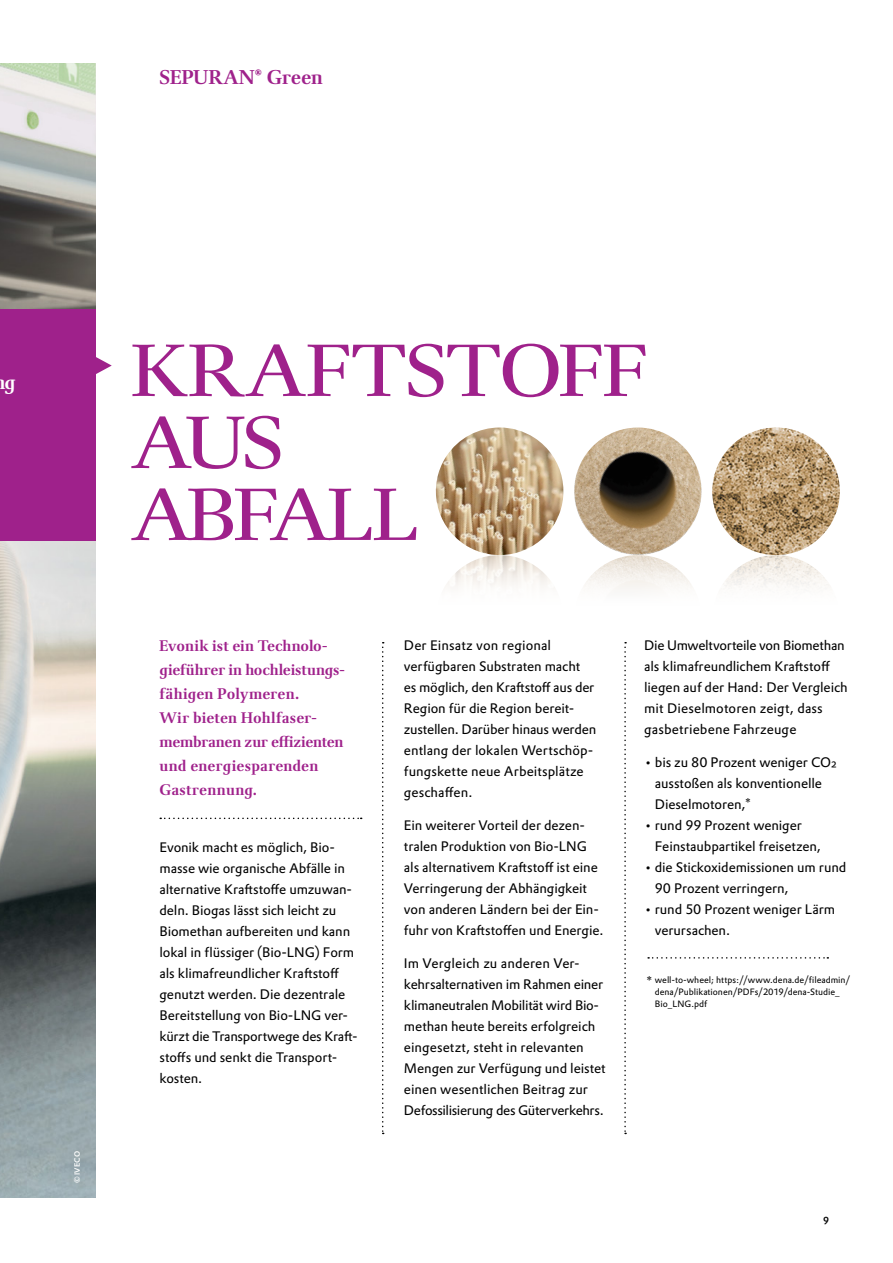
<style>
.page{position:relative;width:893px;height:1263px;background:#fff}
.page>*{position:absolute;margin:0;border:0;box-sizing:border-box;transform-origin:0 0}
.t1{font:72px/72px "Evonik Antares";letter-spacing:-.04em;color:#9f218b;scale:1.1 1}
.t2{font:500 19.5px "Evonik Antares";letter-spacing:-.005em;color:#9f218b}
.t3{font:500 19.5px "Evonik Antares";color:#fff}
.t4{font:500 15px/24px "Evonik Antares";letter-spacing:.005em;color:#9f218b}
.t5{font:13.5px/21px "Evonik Prokyon";letter-spacing:-.005em;color:#000}
.t6{font:500 10.5px "Evonik Prokyon";color:#000}
.t7{font:9px/12px "Evonik Prokyon";color:#000}
.t8{font:500 7.5px "Evonik Prokyon";letter-spacing:.01em;color:#fff}
.s1{font-size:9.6px}
</style>
<div class="page">
<img style="left:0;top:126px;width:96px;height:1071px">
<img style="left:0;top:63px;width:96px;height:63px">
<svg style="left:96px;top:357px;width:16px;height:17px"></svg>
<div style="left:0;top:309px;width:96px;height:231px;background:#9f218b"></div>
<img style="left:712px;top:555px;width:128px;height:128px;border-radius:64px">
<img style="left:712px;top:427px;width:128px;height:128px;border-radius:64px">
<img style="left:574px;top:427px;width:128px;height:135px">
<img style="left:574px;top:555px;width:128px;height:128px;border-radius:64px">
<img style="left:435px;top:427px;width:129px;height:136px">
<img style="left:436px;top:555px;width:127px;height:128px;border-radius:64px">
<h2 class="t2" style="left:159px;top:60px;width:165px">SEPURAN® Green</h2>
<h2 class="t3" style="left:4px;top:364px;width:13px">g</h2>
<p class="t8" style="left:71px;top:1183px;width:34px;rotate:-90deg">© IVECO</p>
<h1 class="t1" style="left:131px;top:329px;width:472px">KRAFTSTOFF<br>AUS<br>ABFALL</h1>
<p class="t4" style="left:159px;top:632px;width:187px">Evonik ist ein Technolo&shy;gieführer in hochleistungs&shy;fähigen Polymeren.<br>Wir bieten Hohlfaser&shy;membranen zur effizienten und energiesparenden<br>Gastrennung.</p>
<p class="t5" style="left:159px;top:836px;width:200px">Evonik macht es möglich, Bio&shy;masse wie organische Abfälle in alternative Kraftstoffe umzuwan&shy;deln. Biogas lässt sich leicht zu<br>Biomethan aufbereiten und kann lokal in flüssiger (Bio-LNG) Form als klimafreundlicher Kraftstoff genutzt werden. Die dezentrale<br>Bereitstellung von Bio-LNG ver&shy;kürzt die Transportwege des Kraft&shy;stoffs und senkt die Transport&shy;kosten.</p>
<p class="t5" style="left:404px;top:633px;width:194px">Der Einsatz von regional verfügbaren Substraten macht<br>es möglich, den Kraftstoff aus der<br>Region für die Region bereit&shy;zustellen. Darüber hinaus werden entlang der lokalen Wertschöp&shy;fungskette neue Arbeitsplätze geschaffen.</p>
<p class="t5" style="left:404px;top:813px;width:201px">Ein weiterer Vorteil der dezen&shy;tralen Produktion von Bio-LNG als alternativem Kraftstoff ist eine Verringerung der Abhängigkeit von anderen Ländern bei der Ein&shy;fuhr von Kraftstoffen und Energie.</p>
<p class="t5" style="left:404px;top:951px;width:203px">Im Vergleich zu anderen Ver&shy;kehrsalternativen im Rahmen einer klimaneutralen Mobilität wird Bio&shy;methan heute bereits erfolgreich eingesetzt, steht in relevanten Mengen zur Verfügung und leistet einen wesentlichen Beitrag zur Defossilisierung des Güterverkehrs.</p>
<p class="t5" style="left:644px;top:633px;width:205px">Die Umweltvorteile von Biomethan als klimafreundlichem Kraftstoff liegen auf der Hand: Der Vergleich mit Dieselmotoren zeigt, dass gasbetriebene Fahrzeuge</p>
<p class="t5" style="left:655px;top:751px;width:183px;text-indent:-11px">• bis zu 80 Prozent weniger CO2 ausstoßen als konventionelle<br>Dieselmotoren,<sup>*</sup></p>
<p class="t5" style="left:655px;top:813px;width:167px;text-indent:-11px">• rund 99 Prozent weniger<br>Feinstaubpartikel freisetzen,</p>
<p class="t5" style="left:655px;top:855px;width:193px;text-indent:-11px">• die Stickoxidemissionen um rund<br>90 Prozent verringern,</p>
<p class="t5" style="left:655px;top:897px;width:182px;text-indent:-11px">• rund 50 Prozent weniger Lärm verursachen.</p>
<p class="t7" style="left:655px;top:973px;width:197px;text-indent:-8px"><span class="s1">*</span> well-to-wheel; https://www.dena.de/fileadmin/ dena/Publikationen/PDFs/2019/dena-Studie_<br>Bio_LNG.pdf</p>
<p class="t6" style="left:823px;top:1210px;width:7px">9</p>
</div>
